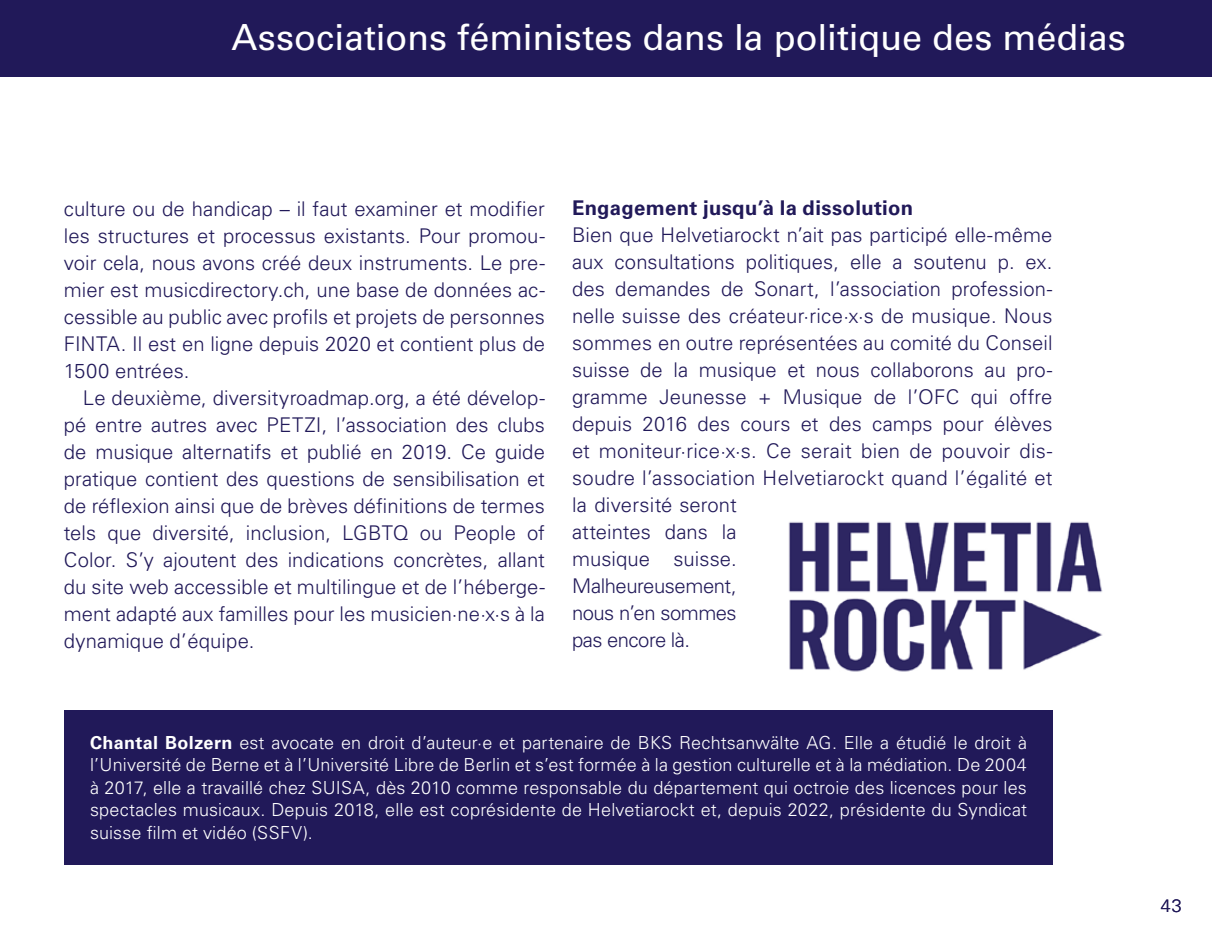
<style>
.page{position:relative;width:1212px;height:944px;background:#fff}
.page>*{position:absolute;margin:0;border:0;box-sizing:border-box;transform-origin:0 0}
.t1{font:36px "Univers LT Std";letter-spacing:-.005em;color:#fff}
.t2{font:300 20.25px/27px "Univers LT Std";letter-spacing:.005em;color:#211959;text-align:justify}
.t3{font:700 20.25px "Univers LT Std";letter-spacing:.015em;color:#211959}
.t4{font:300 18px/22.5px "Univers LT Std";letter-spacing:.01em;color:#fff;text-align:justify}
.t5{font:300 18px "Univers LT Std";color:#211959}
.s1{font-weight:700}
</style>
<div class="page">
<div style="left:0;top:0;width:1212px;height:77px;background:#211959"></div>
<img style="left:788px;top:521px;width:315px;height:151px">
<div style="left:65px;top:710px;width:987px;height:154px;background:#211959"></div>
<h1 class="t1" style="left:231px;top:15px;width:896px">Associations féministes dans la politique des médias</h1>
<p class="t2" style="left:64px;top:195px;width:483px">culture ou de handicap – il faut examiner et modifier les structures et processus existants. Pour promou&shy;voir cela, nous avons créé deux instruments. Le pre&shy;mier est musicdirectory.ch, une base de données ac&shy;cessible au public avec profils et projets de personnes FINTA. Il est en ligne depuis 2020 et contient plus de 1500 entrées.</p>
<p class="t2" style="left:64px;top:384px;width:483px;text-indent:19px">Le deuxième, diversityroadmap.org, a été dévelop&shy;pé entre autres avec PETZI, l’association des clubs de musique alternatifs et publié en 2019. Ce guide pratique contient des questions de sensibilisation et de réflexion ainsi que de brèves définitions de termes tels que diversité, inclusion, LGBTQ ou People of Color. S’y ajoutent des indications concrètes, allant du site web accessible et multilingue et de l’héberge&shy;ment adapté aux familles pour les musicien·ne·x·s à la dynamique d’équipe.</p>
<p class="t3" style="left:572px;top:196px;width:343px">Engagement jusqu’à la dissolution</p>
<p class="t2" style="left:572px;top:222px;width:482px;text-align:left">Bien que Helvetiarockt n’ait pas participé elle-même aux consultations politiques, elle a soutenu p. ex. des demandes de Sonart, l’association profession&shy;nelle suisse des créateur·rice·x·s de musique. Nous sommes en outre représentées au comité du Conseil suisse de la musique et nous collaborons au pro&shy;gramme Jeunesse + Musique de l’OFC qui offre depuis 2016 des cours et des camps pour élèves et moniteur·rice·x·s. Ce serait bien de pouvoir dis&shy;soudre l’association Helvetiarockt quand l’égalité et la diversité seront<br>atteintes dans la<br>musique suisse.<br>Malheureusement,<br>nous n’en sommes<br>pas encore là.</p>
<p class="t4" style="left:90px;top:731px;width:938px"><span class="s1">Chantal Bolzern</span> est avocate en droit d’auteur·e et partenaire de BKS Rechtsanwälte AG. Elle a étudié le droit à l’Université de Berne et à l’Université Libre de Berlin et s’est formée à la gestion culturelle et à la médiation. De 2004 à 2017, elle a travaillé chez SUISA, dès 2010 comme responsable du département qui octroie des licences pour les spectacles musicaux. Depuis 2018, elle est coprésidente de Helvetiarockt et, depuis 2022, présidente du Syndicat suisse film et vidéo (SSFV).</p>
<p class="t5" style="left:1161px;top:895px;width:22px">43</p>
</div>
